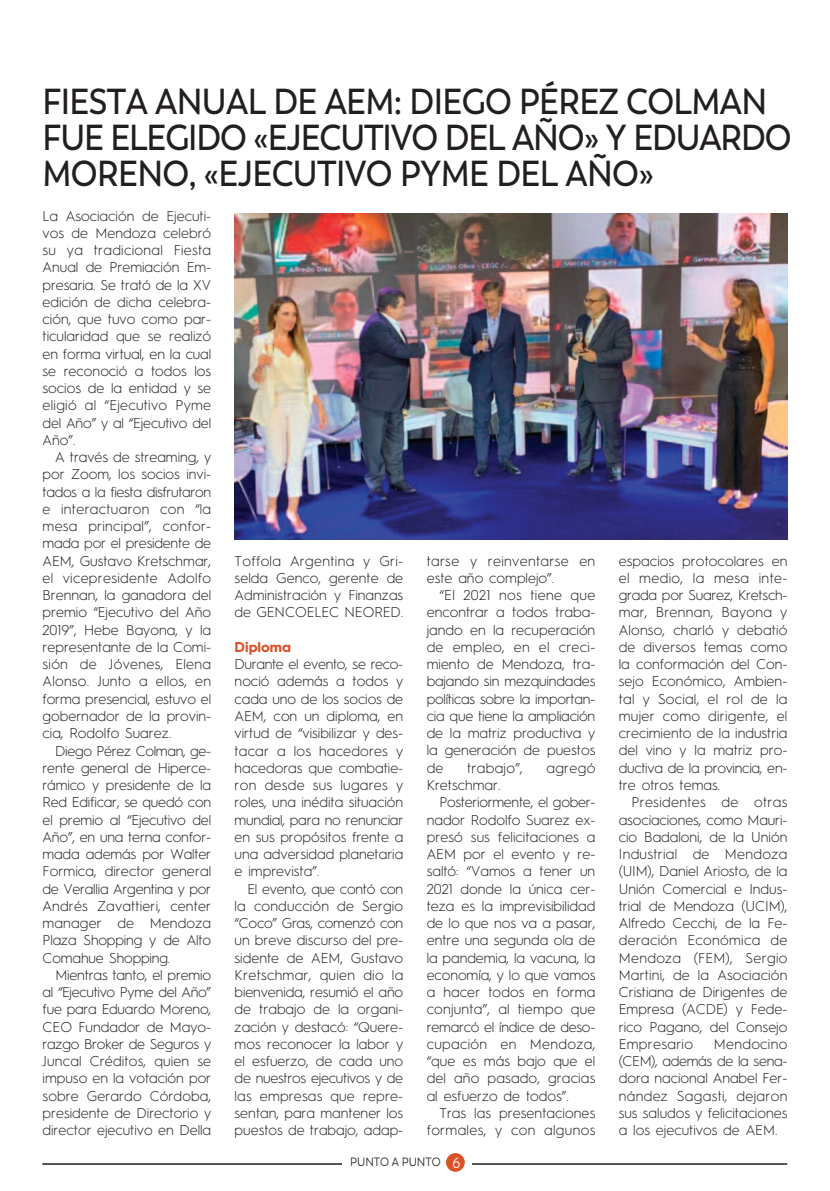
<style>
.page{position:relative;width:830px;height:1191px;background:#fff}
.page>*{position:absolute;margin:0;border:0;box-sizing:border-box;transform-origin:0 0}
.t1{font:600 36px/36px "Trenda";letter-spacing:-.02em;color:#231f20;scale:.9 1}
.t2{font:300 14.25px/17.2px "Hurme Geometric Sans 1";color:#231f20;text-align:justify}
.t3{font:300 14.25px/17.2px "Hurme Geometric Sans 1";letter-spacing:.02em;color:#231f20}
.t4{font:300 14.25px "Hurme Geometric Sans 1";letter-spacing:-.02em;color:#231f20}
.t5{font:700 14.25px "Hurme Geometric Sans 1";color:#dd5127}
.t6{font:12px "Trenda";color:#231f20;scale:.9 1}
.s1{font-size:15px;color:#fff}
</style>
<div class="page">
<hr style="left:42px;top:1163px;width:744px;height:1px;background:#231f20">
<div style="left:341px;top:1147px;width:130px;height:30px;background:#fff"></div>
<div style="left:446px;top:1153px;width:18px;height:18px;background:#dd5127;border-radius:50%"></div>
<img style="left:234px;top:213px;width:553px;height:326px">
<h1 class="t1" style="left:43px;top:87px;width:833px">FIESTA ANUAL DE AEM: DIEGO PÉREZ COLMAN<br>FUE ELEGIDO «EJECUTIVO DEL AÑO» Y EDUARDO<br>MORENO, «EJECUTIVO PYME DEL AÑO»</h1>
<p class="t2" style="left:43px;top:208px;width:170px">La Asociación de Ejecuti&shy;vos de Mendoza celebró su ya tradicional Fiesta Anual de Premiación Em&shy;presaria. Se trató de la XV edición de dicha celebra&shy;ción, que tuvo como par&shy;ticularidad que se realizó en forma virtual, en la cual se reconoció a todos los socios de la entidad y se eligió al “Ejecutivo Pyme del Año” y al “Ejecutivo del Año”.</p>
<p class="t2" style="left:43px;top:450px;width:170px;text-indent:13px">A través de streaming, y por Zoom, los socios invi&shy;tados a la fiesta disfrutaron e interactuaron con “la mesa principal”, confor&shy;mada por el presidente de AEM, Gustavo Kretschmar, el vicepresidente Adolfo Brennan, la ganadora del premio “Ejecutivo del Año 2019”, Hebe Bayona, y la representante de la Comi&shy;sión de Jóvenes, Elena Alonso. Junto a ellos, en forma presencial, estuvo el gobernador de la provin&shy;cia, Rodolfo Suarez.</p>
<p class="t2" style="left:43px;top:743px;width:170px;text-indent:13px">Diego Pérez Colman, ge&shy;rente general de Hiperce&shy;rámico y presidente de la Red Edificar, se quedó con el premio al “Ejecutivo del Año”, en una terna confor&shy;mada además por Walter Formica, director general de Verallia Argentina y por Andrés Zavattieri, center manager de Mendoza Plaza Shopping y de Alto Comahue Shopping.</p>
<p class="t2" style="left:43px;top:967px;width:170px;text-indent:13px">Mientras tanto, el premio al “Ejecutivo Pyme del Año” fue para Eduardo Moreno, CEO Fundador de Mayo&shy;razgo Broker de Seguros y Juncal Créditos, quien se impuso en la votación por sobre Gerardo Córdoba, presidente de Directorio y director ejecutivo en Della</p>
<p class="t2" style="left:234px;top:553px;width:170px">Toffola Argentina y Gri&shy;selda Genco, gerente de Administración y Finanzas de GENCOELEC NEORED.</p>
<p class="t5" style="left:234px;top:642px;width:58px">Diploma</p>
<p class="t2" style="left:234px;top:657px;width:170px">Durante el evento, se reco&shy;noció además a todos y cada uno de los socios de AEM, con un diploma, en virtud de “visibilizar y des&shy;tacar a los hacedores y hacedoras que combatie&shy;ron desde sus lugares y roles, una inédita situación mundial, para no renunciar en sus propósitos frente a una adversidad planetaria e imprevista”.</p>
<p class="t2" style="left:234px;top:881px;width:170px;text-indent:13px">El evento, que contó con la conducción de Sergio “Coco” Gras, comenzó con un breve discurso del pre&shy;sidente de AEM, Gustavo Kretschmar, quien dio la bienvenida, resumió el año de trabajo de la organi&shy;zación y destacó: “Quere&shy;mos reconocer la labor y el esfuerzo, de cada uno de nuestros ejecutivos y de las empresas que repre&shy;sentan, para mantener los puestos de trabajo, adap-</p>
<p class="t3" style="left:426px;top:553px;width:170px">tarse y reinventarse en este año complejo”.</p>
<p class="t2" style="left:426px;top:588px;width:170px;text-indent:13px">“El 2021 nos tiene que encontrar a todos traba&shy;jando en la recuperación de empleo, en el creci&shy;miento de Mendoza, tra&shy;bajando sin mezquindades políticas sobre la importan&shy;cia que tiene la ampliación de la matriz productiva y la generación de puestos de</p>
<p class="t3" style="left:467px;top:760px;width:57px">trabajo”,</p>
<p class="t2" style="left:546px;top:760px;width:50px">agregó</p>
<p class="t2" style="left:426px;top:777px;width:75px">Kretschmar.</p>
<p class="t4" style="left:439px;top:797px;width:157px">Posteriormente, el gober-</p>
<p class="t2" style="left:426px;top:812px;width:170px">nador Rodolfo Suarez ex-</p>
<p class="t2" style="left:426px;top:829px;width:170px">presó sus felicitaciones a</p>
<p class="t2" style="left:426px;top:846px;width:170px">AEM por el evento y re-</p>
<p class="t2" style="left:426px;top:864px;width:170px">saltó: “Vamos a tener un</p>
<p class="t2" style="left:426px;top:881px;width:170px">2021 donde la única cer-</p>
<p class="t2" style="left:426px;top:898px;width:170px">teza es la imprevisibilidad</p>
<p class="t2" style="left:426px;top:915px;width:170px">de lo que nos va a pasar,</p>
<p class="t2" style="left:426px;top:933px;width:170px">entre una segunda ola de</p>
<p class="t2" style="left:426px;top:950px;width:170px">la pandemia, la vacuna, la</p>
<p class="t2" style="left:426px;top:967px;width:170px">economía, y lo que vamos</p>
<p class="t2" style="left:426px;top:984px;width:170px">a hacer todos en forma</p>
<p class="t2" style="left:426px;top:1002px;width:170px">conjunta”, al tiempo que</p>
<p class="t2" style="left:426px;top:1019px;width:170px">remarcó el índice de deso-</p>
<p class="t3" style="left:426px;top:1036px;width:170px">cupación en Mendoza,</p>
<p class="t2" style="left:426px;top:1053px;width:170px">“que es más bajo que el</p>
<p class="t2" style="left:426px;top:1071px;width:170px">del año pasado, gracias</p>
<p class="t2" style="left:426px;top:1088px;width:143px">al esfuerzo de todos”.</p>
<p class="t2" style="left:439px;top:1105px;width:157px">Tras las presentaciones</p>
<p class="t3" style="left:426px;top:1122px;width:170px">formales, y con algunos</p>
<p class="t6" style="left:350px;top:1157px;width:124px">PUNTO A PUNTO <span class="s1">6</span></p>
<p class="t2" style="left:618px;top:553px;width:170px">espacios protocolares en el medio, la mesa inte&shy;grada por Suarez, Kretsch&shy;mar, Brennan, Bayona y Alonso, charló y debatió de diversos temas como la conformación del Con&shy;sejo Económico, Ambien&shy;tal y Social, el rol de la mujer como dirigente, el crecimiento de la industria del vino y la matriz pro&shy;ductiva de la provincia, en&shy;tre otros temas.</p>
<p class="t2" style="left:618px;top:795px;width:170px;text-indent:13px">Presidentes de otras asociaciones, como Mauri&shy;cio Badaloni, de la Unión Industrial de Mendoza (UIM), Daniel Ariosto, de la Unión Comercial e Indus&shy;trial de Mendoza (UCIM), Alfredo Cecchi, de la Fe&shy;deración Económica de Mendoza (FEM), Sergio Martini, de la Asociación Cristiana de Dirigentes de Empresa (ACDE) y Fede&shy;rico Pagano, del Consejo Empresario</p>
<p class="t2" style="left:618px;top:1036px;width:170px;text-indent:95px">Mendocino (CEM), además de la sena&shy;dora nacional Anabel Fer&shy;nández Sagasti, dejaron sus saludos y felicitaciones a los ejecutivos de AEM.</p>
</div>
